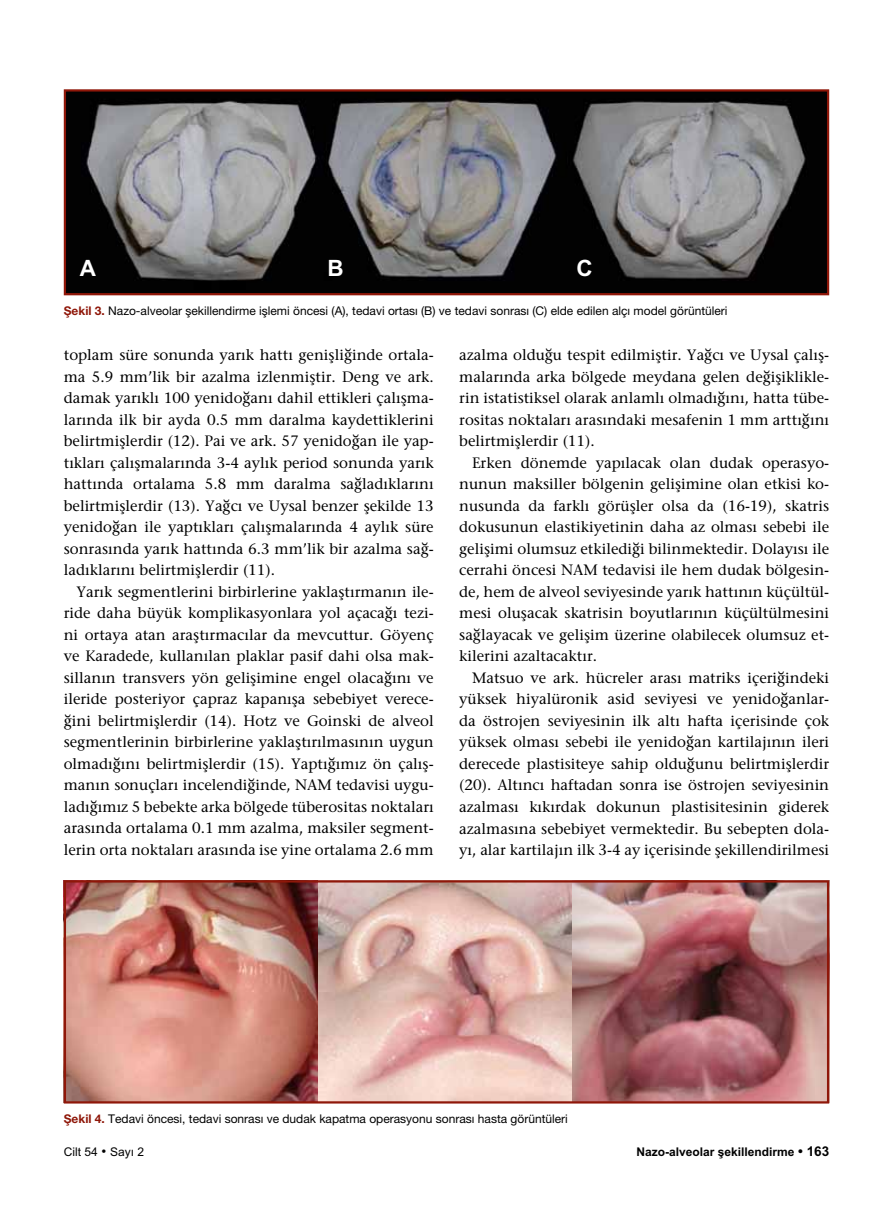
<style>
.page{position:relative;width:893px;height:1212px;background:#fff}
.page>*{position:absolute;margin:0;border:0;box-sizing:border-box;transform-origin:0 0}
.t1{font:700 22.5px "Arial";color:#fff}
.t2{font:500 15px "ITC Stone Serif";color:#000}
.t3{font:12px "Helvetica Neu Roman";color:#000}
.t4{font:700 12px "Arial";color:#000}
.t5{font:12px "Arial";color:#000}
.s1{font-family:"Helvetica Neu";font-weight:700;color:#8f1709}
.s2{font-size:13.8px}
.s3{font-size:13.5px}
</style>
<div class="page">
<img style="left:67px;top:92px;width:759px;height:200px">
<div style="left:64px;top:89px;width:765px;height:206px;border:2px solid #8f1709"></div>
<img style="left:67px;top:883px;width:759px;height:217px">
<div style="left:64px;top:880px;width:765px;height:223px;border:2px solid #8f1709"></div>
<p class="t1" style="left:80px;top:255px;width:18px">A</p>
<p class="t1" style="left:327px;top:255px;width:18px">B</p>
<p class="t1" style="left:577px;top:255px;width:18px">C</p>
<p class="t3" style="left:64px;top:303px;width:665px"><span class="s1">Şekil 3.</span> Nazo-alveolar şekillendirme işlemi öncesi (A), tedavi ortası (B) ve tedavi sonrası (C) elde edilen alçı model görüntüleri</p>
<p class="t2" style="left:64px;top:345px;width:371px">toplam süre sonunda yarık hattı genişliğinde ortala-</p>
<p class="t2" style="left:64px;top:367px;width:371px">ma 5.9 mm’lik bir azalma izlenmiştir. Deng ve ark.</p>
<p class="t2" style="left:64px;top:388px;width:371px">damak yarıklı 100 yenidoğanı dahil ettikleri çalışma-</p>
<p class="t2" style="left:64px;top:410px;width:371px">larında ilk bir ayda 0.5 mm daralma kaydettiklerini</p>
<p class="t2" style="left:64px;top:431px;width:371px">belirtmişlerdir (12). Pai ve ark. 57 yenidoğan ile yap-</p>
<p class="t2" style="left:64px;top:453px;width:371px">tıkları çalışmalarında 3-4 aylık period sonunda yarık</p>
<p class="t2" style="left:64px;top:474px;width:371px">hattında ortalama 5.8 mm daralma sağladıklarını</p>
<p class="t2" style="left:64px;top:496px;width:371px">belirtmişlerdir (13). Yağcı ve Uysal benzer şekilde 13</p>
<p class="t2" style="left:64px;top:517px;width:371px">yenidoğan ile yaptıkları çalışmalarında 4 aylık süre</p>
<p class="t2" style="left:64px;top:539px;width:371px">sonrasında yarık hattında 6.3 mm’lik bir azalma sağ-</p>
<p class="t2" style="left:64px;top:561px;width:213px">ladıklarını belirtmişlerdir (11).</p>
<p class="t2" style="left:77px;top:582px;width:359px">Yarık segmentlerini birbirlerine yaklaştırmanın ile-</p>
<p class="t2" style="left:64px;top:604px;width:371px">ride daha büyük komplikasyonlara yol açacağı tezi-</p>
<p class="t2" style="left:64px;top:625px;width:371px">ni ortaya atan araştırmacılar da mevcuttur. Göyenç</p>
<p class="t2" style="left:64px;top:647px;width:371px">ve Karadede, kullanılan plaklar pasif dahi olsa mak-</p>
<p class="t2" style="left:64px;top:668px;width:371px">sillanın transvers yön gelişimine engel olacağını ve</p>
<p class="t2" style="left:64px;top:690px;width:371px">ileride posteriyor çapraz kapanışa sebebiyet verece-</p>
<p class="t2" style="left:64px;top:711px;width:371px">ğini belirtmişlerdir (14). Hotz ve Goinski de alveol</p>
<p class="t2" style="left:64px;top:733px;width:371px">segmentlerinin birbirlerine yaklaştırılmasının uygun</p>
<p class="t2" style="left:64px;top:754px;width:371px">olmadığını belirtmişlerdir (15). Yaptığımız ön çalış-</p>
<p class="t2" style="left:64px;top:776px;width:371px">manın sonuçları incelendiğinde, NAM tedavisi uygu-</p>
<p class="t2" style="left:64px;top:797px;width:371px">ladığımız 5 bebekte arka bölgede tüberositas noktaları</p>
<p class="t2" style="left:64px;top:819px;width:371px">arasında ortalama 0.1 mm azalma, maksiler segment-</p>
<p class="t2" style="left:64px;top:840px;width:371px">lerin orta noktaları arasında ise yine ortalama 2.6 mm</p>
<p class="t2" style="left:459px;top:346px;width:371px">azalma olduğu tespit edilmiştir. Yağcı ve Uysal çalış-</p>
<p class="t2" style="left:459px;top:367px;width:371px">malarında arka bölgede meydana gelen değişiklikle-</p>
<p class="t2" style="left:459px;top:389px;width:371px">rin istatistiksel olarak anlamlı olmadığını, hatta tübe-</p>
<p class="t2" style="left:459px;top:410px;width:371px">rositas noktaları arasındaki mesafenin 1 mm arttığını</p>
<p class="t2" style="left:459px;top:432px;width:137px">belirtmişlerdir (11).</p>
<p class="t2" style="left:472px;top:453px;width:359px">Erken dönemde yapılacak olan dudak operasyo-</p>
<p class="t2" style="left:459px;top:475px;width:371px">nunun maksiller bölgenin gelişimine olan etkisi ko-</p>
<p class="t2" style="left:459px;top:496px;width:371px">nusunda da farklı görüşler olsa da (16-19), skatris</p>
<p class="t2" style="left:459px;top:518px;width:371px">dokusunun elastikiyetinin daha az olması sebebi ile</p>
<p class="t2" style="left:459px;top:539px;width:371px">gelişimi olumsuz etkilediği bilinmektedir. Dolayısı ile</p>
<p class="t2" style="left:459px;top:561px;width:371px">cerrahi öncesi NAM tedavisi ile hem dudak bölgesin-</p>
<p class="t2" style="left:459px;top:582px;width:371px">de, hem de alveol seviyesinde yarık hattının küçültül-</p>
<p class="t2" style="left:459px;top:604px;width:371px">mesi oluşacak skatrisin boyutlarının küçültülmesini</p>
<p class="t2" style="left:459px;top:625px;width:371px">sağlayacak ve gelişim üzerine olabilecek olumsuz et-</p>
<p class="t2" style="left:459px;top:647px;width:139px">kilerini azaltacaktır.</p>
<p class="t2" style="left:472px;top:668px;width:359px">Matsuo ve ark. hücreler arası matriks içeriğindeki</p>
<p class="t2" style="left:459px;top:690px;width:371px">yüksek hiyalüronik asid seviyesi ve yenidoğanlar-</p>
<p class="t2" style="left:459px;top:711px;width:371px">da östrojen seviyesinin ilk altı hafta içerisinde çok</p>
<p class="t2" style="left:459px;top:733px;width:371px">yüksek olması sebebi ile yenidoğan kartilajının ileri</p>
<p class="t2" style="left:459px;top:754px;width:371px">derecede plastisiteye sahip olduğunu belirtmişlerdir</p>
<p class="t2" style="left:459px;top:776px;width:371px">(20). Altıncı haftadan sonra ise östrojen seviyesinin</p>
<p class="t2" style="left:459px;top:797px;width:371px">azalması kıkırdak dokunun plastisitesinin giderek</p>
<p class="t2" style="left:459px;top:819px;width:371px">azalmasına sebebiyet vermektedir. Bu sebepten dola-</p>
<p class="t2" style="left:459px;top:840px;width:371px">yı, alar kartilajın ilk 3-4 ay içerisinde şekillendirilmesi</p>
<p class="t3" style="left:64px;top:1111px;width:506px"><span class="s1">Şekil 4.</span> Tedavi öncesi, tedavi sonrası ve dudak kapatma operasyonu sonrası hasta görüntüleri</p>
<p class="t5" style="left:64px;top:1145px;width:82px">Cilt 54 <span class="s2">•</span> Sayı 2</p>
<p class="t4" style="left:636px;top:1144px;width:194px">Nazo-alveolar şekillendirme <span class="s3">• 163</span></p>
</div>
